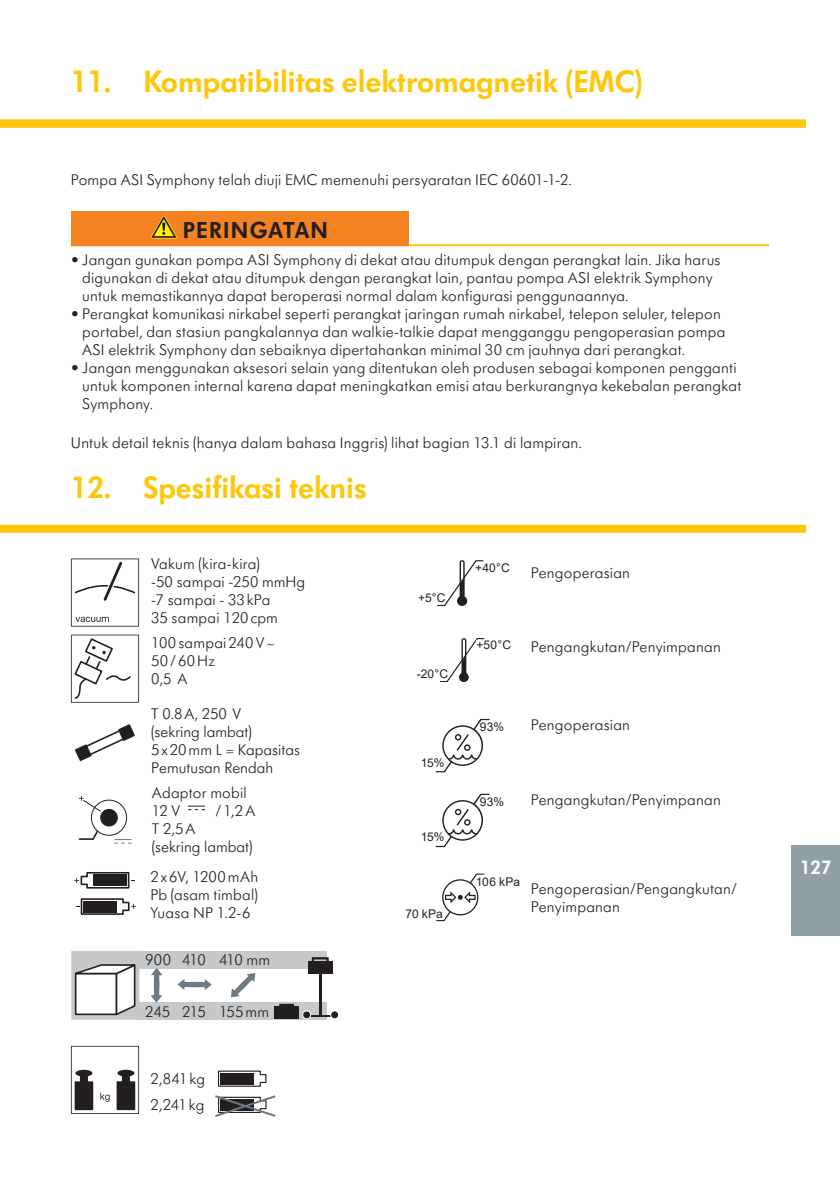
<style>
.page{position:relative;width:840px;height:1191px;background:#fff}
.page>*{position:absolute;margin:0;border:0;box-sizing:border-box;transform-origin:0 0}
.t1{font:600 32px "Futura SB Medela";color:#fec70c}
.t2{font:600 24px "Futura SB Medela";letter-spacing:.05em;color:#231f20}
.t3{font:600 20px "Futura SB Medela";color:#fff}
.t4{font:300 16px/18px "Futura SB Medela";letter-spacing:.015em;color:#231f20}
.t5{font:12px "Arial";letter-spacing:.015em;color:#231f20}
</style>
<div class="page">
<div style="left:791px;top:845px;width:48px;height:90px;background:#909ea6"></div>
<div style="left:0;top:120px;width:805px;height:8px;background:#fec70c"></div>
<div style="left:71px;top:211px;width:337px;height:34px;background:#f58220"></div>
<hr style="left:71px;top:244px;width:337px;height:2px;background:#f58220">
<hr style="left:408px;top:244px;width:360px;height:2px;background:#fec70c">
<svg style="left:151px;top:216px;width:26px;height:22px"></svg>
<svg style="left:71px;top:634px;width:68px;height:68px"></svg>
<svg style="left:75px;top:724px;width:60px;height:37px"></svg>
<svg style="left:78px;top:795px;width:54px;height:49px"></svg>
<svg style="left:437px;top:560px;width:47px;height:46px"></svg>
<div style="left:475px;top:563px;width:35px;height:13px;background:#fff"></div>
<div style="left:418px;top:593px;width:27px;height:9px;background:#fff"></div>
<svg style="left:435px;top:718px;width:55px;height:55px"></svg>
<div style="left:479px;top:722px;width:25px;height:11px;background:#fff"></div>
<div style="left:420px;top:758px;width:25px;height:10px;background:#fff"></div>
<svg style="left:440px;top:638px;width:45px;height:44px"></svg>
<div style="left:476px;top:640px;width:34px;height:14px;background:#fff"></div>
<div style="left:416px;top:669px;width:32px;height:10px;background:#fff"></div>
<svg style="left:435px;top:793px;width:55px;height:55px"></svg>
<div style="left:479px;top:797px;width:25px;height:10px;background:#fff"></div>
<div style="left:420px;top:832px;width:25px;height:11px;background:#fff"></div>
<svg style="left:436px;top:873px;width:49px;height:48px"></svg>
<div style="left:475px;top:877px;width:47px;height:9px;background:#fff"></div>
<div style="left:405px;top:908px;width:40px;height:10px;background:#fff"></div>
<svg style="left:71px;top:558px;width:68px;height:68px"></svg>
<svg style="left:188px;top:805px;width:17px;height:5px"></svg>
<svg style="left:71px;top:951px;width:71px;height:68px"></svg>
<div style="left:137px;top:951px;width:189px;height:17px;background:#c7c8ca"></div>
<div style="left:137px;top:1002px;width:189px;height:17px;background:#c7c8ca"></div>
<svg style="left:151px;top:968px;width:11px;height:34px"></svg>
<svg style="left:177px;top:979px;width:35px;height:11px"></svg>
<svg style="left:231px;top:973px;width:24px;height:24px"></svg>
<svg style="left:311px;top:1015px;width:19px;height:1px"></svg>
<div style="left:302px;top:1011px;width:8px;height:7px;background:#231f20;border-radius:50%"></div>
<div style="left:302px;top:1010px;width:9px;height:9px;border:1px solid #fff;border-radius:50%"></div>
<div style="left:330px;top:1011px;width:8px;height:7px;background:#231f20;border-radius:50%"></div>
<div style="left:330px;top:1010px;width:9px;height:9px;border:1px solid #fff;border-radius:50%"></div>
<svg style="left:311px;top:956px;width:18px;height:5px"></svg>
<div style="left:307px;top:961px;width:25px;height:12px;background:#231f20"></div>
<svg style="left:279px;top:1003px;width:15px;height:3px"></svg>
<div style="left:274px;top:1006px;width:25px;height:13px;background:#231f20"></div>
<hr style="left:319px;top:971px;width:3px;height:44px;background:#231f20">
<svg style="left:71px;top:1045px;width:68px;height:69px"></svg>
<svg style="left:217px;top:1070px;width:50px;height:17px"></svg>
<div style="left:220px;top:1073px;width:34px;height:11px;background:#231f20"></div>
<svg style="left:215px;top:1095px;width:61px;height:22px"></svg>
<svg style="left:74px;top:872px;width:62px;height:43px"></svg>
<div style="left:0;top:525px;width:805px;height:8px;background:#fec70c"></div>
<h1 class="t1" style="left:71px;top:62px;width:572px">11. Kompatibilitas elektromagnetik (EMC)</h1>
<p class="t4" style="left:71px;top:171px;width:502px">Pompa ASI Symphony telah diuji EMC memenuhi persyaratan IEC 60601-1-2.</p>
<h2 class="t2" style="left:182px;top:216px;width:147px">PERINGATAN</h2>
<p class="t4" style="left:82px;top:250px;width:639px;text-indent:-11px">• Jangan gunakan pompa ASI Symphony di dekat atau ditumpuk dengan perangkat lain. Jika harus digunakan di dekat atau ditumpuk dengan perangkat lain, pantau pompa ASI elektrik Symphony untuk memastikannya dapat beroperasi normal dalam konfigurasi penggunaannya.</p>
<p class="t4" style="left:82px;top:304px;width:644px;text-indent:-11px">• Perangkat komunikasi nirkabel seperti perangkat jaringan rumah nirkabel, telepon seluler, telepon portabel, dan stasiun pangkalannya dan walkie-talkie dapat mengganggu pengoperasian pompa<br>ASI elektrik Symphony dan sebaiknya dipertahankan minimal 30 cm jauhnya dari perangkat.</p>
<p class="t4" style="left:82px;top:358px;width:660px;text-indent:-11px">• Jangan menggunakan aksesori selain yang ditentukan oleh produsen sebagai komponen pengganti untuk komponen internal karena dapat meningkatkan emisi atau berkurangnya kekebalan perangkat<br>Symphony.</p>
<p class="t4" style="left:71px;top:433px;width:512px">Untuk detail teknis (hanya dalam bahasa Inggris) lihat bagian 13.1 di lampiran.</p>
<h1 class="t1" style="left:71px;top:468px;width:297px">12. Spesifikasi teknis</h1>
<p class="t4" style="left:151px;top:554px;width:155px">Vakum (kira-kira)<br>-50 sampai -250 mmHg -7 sampai - 33kPa<br>35 sampai 120cpm</p>
<p class="t5" style="left:475px;top:559px;width:36px">+40°C</p>
<p class="t5" style="left:418px;top:589px;width:29px">+5°C</p>
<p class="t4" style="left:151px;top:633px;width:125px">100sampai240V~<br>50/60Hz<br>0,5 A</p>
<p class="t4" style="left:151px;top:705px;width:150px">T 0.8A, 250 V<br>(sekring lambat)<br>5x20mm L = Kapasitas<br>Pemutusan Rendah</p>
<p class="t4" style="left:152px;top:783px;width:96px">Adaptor mobil<br>12 V</p>
<p class="t4" style="left:215px;top:801px;width:41px">/1,2A</p>
<p class="t4" style="left:152px;top:819px;width:102px">T 2,5A<br>(sekring lambat)</p>
<p class="t4" style="left:150px;top:867px;width:109px;text-align:justify">2x6V, 1200mAh Pb (asam timbal)<br>Yuasa NP 1.2-6</p>
<p class="t5" style="left:416px;top:665px;width:33px">-20°C</p>
<p class="t5" style="left:420px;top:754px;width:25px">15%</p>
<p class="t5" style="left:420px;top:829px;width:25px">15%</p>
<p class="t5" style="left:405px;top:905px;width:39px">70 kPa</p>
<p class="t5" style="left:476px;top:637px;width:36px">+50°C</p>
<p class="t5" style="left:479px;top:718px;width:26px">93%</p>
<p class="t5" style="left:479px;top:793px;width:26px">93%</p>
<p class="t5" style="left:475px;top:873px;width:46px">106 kPa</p>
<p class="t4" style="left:530px;top:563px;width:101px">Pengoperasian</p>
<p class="t4" style="left:530px;top:638px;width:191px">Pengangkutan/Penyimpanan</p>
<p class="t4" style="left:530px;top:716px;width:101px">Pengoperasian</p>
<p class="t4" style="left:530px;top:791px;width:191px">Pengangkutan/Penyimpanan</p>
<p class="t4" style="left:530px;top:879px;width:207px">Pengoperasian/Pengangkutan/<br>Penyimpanan</p>
<p class="t4" style="left:145px;top:950px;width:27px">900</p>
<p class="t4" style="left:145px;top:1002px;width:26px">245</p>
<p class="t4" style="left:182px;top:950px;width:25px">410</p>
<p class="t4" style="left:182px;top:1002px;width:25px">215</p>
<p class="t4" style="left:219px;top:950px;width:53px">410 mm</p>
<p class="t4" style="left:219px;top:1002px;width:52px">155mm</p>
<p class="t4" style="left:150px;top:1065px;width:56px;line-height:26px">2,841kg<br>2,241kg</p>
<p class="t3" style="left:799px;top:856px;width:33px">127</p>
</div>
